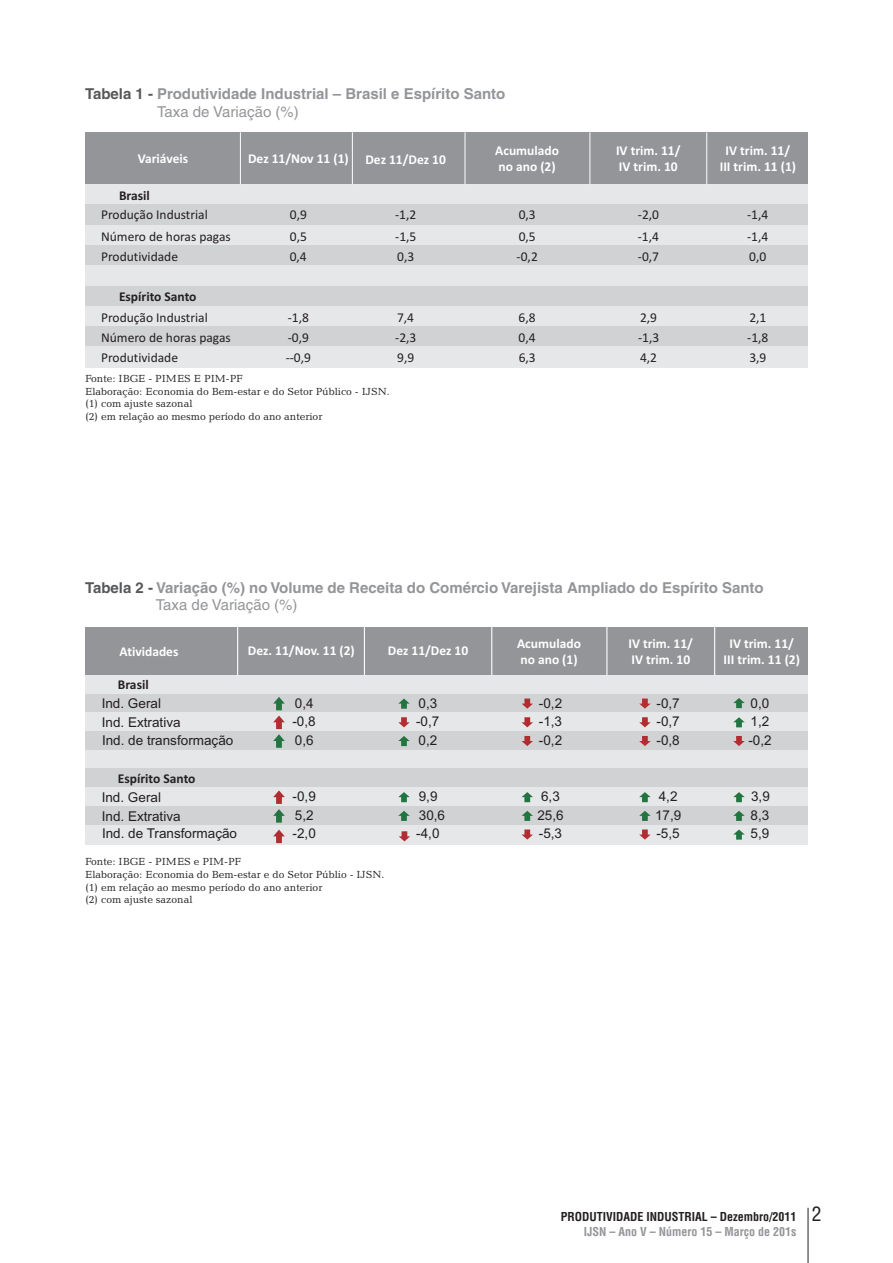
<style>
.page{position:relative;width:893px;height:1263px;background:#fff}
.page>*{position:absolute;margin:0;border:0;box-sizing:border-box;transform-origin:0 0}
.t1{font:700 15px/17.4px "Helvetica LT";color:#939598}
.t2{font:13.5px "Calibri";color:#231f20}
.t3{font:700 13.5px/16.5px "Calibri";color:#fff}
.t4{font:13.5px/18.8px "Arial";color:#231f20}
.t5{font:700 13.5px "Calibri";color:#231f20}
.t6{font:700 condensed 12px "Helvetica LT";color:#231f20}
.t7{font:700 condensed 12px "Helvetica LT";color:#939598}
.t8{font:10.5px/12.6px "Candida BT";color:#231f20}
.s1{color:#57585a}
.s2{font-weight:400}
.s3{font-weight:400;font-size:19.5px}
</style>
<div class="page">
<hr style="left:808px;top:1208px;width:1px;height:55px;background:#231f20">
<div style="left:85px;top:132px;width:723px;height:53px;background:#939598"></div>
<div style="left:85px;top:184px;width:723px;height:22px;background:#e6e7e9"></div>
<div style="left:85px;top:205px;width:723px;height:21px;background:#d1d2d4"></div>
<div style="left:85px;top:225px;width:723px;height:21px;background:#e6e7e9"></div>
<div style="left:85px;top:245px;width:723px;height:22px;background:#d1d2d4"></div>
<div style="left:85px;top:266px;width:723px;height:21px;background:#e6e7e9"></div>
<div style="left:85px;top:286px;width:723px;height:21px;background:#d1d2d4"></div>
<div style="left:85px;top:306px;width:723px;height:21px;background:#e6e7e9"></div>
<div style="left:85px;top:326px;width:723px;height:22px;background:#d1d2d4"></div>
<div style="left:85px;top:347px;width:723px;height:21px;background:#e6e7e9"></div>
<hr style="left:589px;top:132px;width:1px;height:52px;background:#fff">
<hr style="left:706px;top:132px;width:1px;height:52px;background:#fff">
<hr style="left:465px;top:132px;width:1px;height:52px;background:#fff">
<hr style="left:352px;top:132px;width:1px;height:52px;background:#fff">
<hr style="left:240px;top:132px;width:1px;height:52px;background:#fff">
<div style="left:85px;top:627px;width:723px;height:49px;background:#939598"></div>
<div style="left:85px;top:675px;width:723px;height:20px;background:#e6e7e9"></div>
<div style="left:85px;top:694px;width:723px;height:19px;background:#d1d2d4"></div>
<div style="left:85px;top:712px;width:723px;height:20px;background:#e6e7e9"></div>
<div style="left:85px;top:731px;width:723px;height:20px;background:#d1d2d4"></div>
<div style="left:85px;top:750px;width:723px;height:19px;background:#e6e7e9"></div>
<div style="left:85px;top:769px;width:723px;height:19px;background:#d1d2d4"></div>
<div style="left:85px;top:787px;width:723px;height:20px;background:#e6e7e9"></div>
<div style="left:85px;top:806px;width:723px;height:20px;background:#d1d2d4"></div>
<div style="left:85px;top:825px;width:723px;height:19px;background:#e6e7e9"></div>
<hr style="left:606px;top:627px;width:1px;height:48px;background:#fff">
<hr style="left:714px;top:627px;width:1px;height:48px;background:#fff">
<hr style="left:491px;top:627px;width:1px;height:48px;background:#fff">
<hr style="left:364px;top:627px;width:1px;height:48px;background:#fff">
<hr style="left:237px;top:627px;width:1px;height:48px;background:#fff">
<svg style="left:522px;top:717px;width:11px;height:10px"></svg>
<svg style="left:522px;top:736px;width:11px;height:10px"></svg>
<svg style="left:522px;top:829px;width:11px;height:11px"></svg>
<svg style="left:522px;top:698px;width:11px;height:11px"></svg>
<svg style="left:522px;top:792px;width:11px;height:10px"></svg>
<svg style="left:522px;top:811px;width:11px;height:10px"></svg>
<svg style="left:639px;top:717px;width:12px;height:10px"></svg>
<svg style="left:639px;top:736px;width:12px;height:10px"></svg>
<svg style="left:639px;top:829px;width:12px;height:11px"></svg>
<svg style="left:639px;top:698px;width:12px;height:11px"></svg>
<svg style="left:639px;top:792px;width:12px;height:10px"></svg>
<svg style="left:639px;top:811px;width:12px;height:10px"></svg>
<svg style="left:733px;top:736px;width:12px;height:10px"></svg>
<svg style="left:733px;top:792px;width:12px;height:10px"></svg>
<svg style="left:733px;top:698px;width:12px;height:10px"></svg>
<svg style="left:733px;top:717px;width:12px;height:10px"></svg>
<svg style="left:733px;top:811px;width:12px;height:10px"></svg>
<svg style="left:733px;top:829px;width:12px;height:11px"></svg>
<svg style="left:273px;top:829px;width:12px;height:14px"></svg>
<svg style="left:273px;top:697px;width:12px;height:51px"></svg>
<svg style="left:273px;top:790px;width:12px;height:33px"></svg>
<svg style="left:399px;top:831px;width:11px;height:10px"></svg>
<svg style="left:398px;top:717px;width:12px;height:10px"></svg>
<svg style="left:398px;top:792px;width:12px;height:10px"></svg>
<svg style="left:398px;top:811px;width:12px;height:10px"></svg>
<svg style="left:398px;top:698px;width:12px;height:11px"></svg>
<svg style="left:398px;top:736px;width:12px;height:10px"></svg>
<h1 class="t1" style="left:157px;top:87px;width:350px;text-indent:-72px"><span class="s1">Tabela 1 -</span> Produtividade Industrial – Brasil e Espírito Santo<br><span class="s2">Taxa de Variação (%)</span></h1>
<p class="t3" style="left:138px;top:152px;width:52px">Variáveis</p>
<p class="t3" style="left:248px;top:152px;width:199px">Dez 11/Nov 11 (1) Dez 11/Dez 10</p>
<p class="t3" style="left:495px;top:143px;width:65px">Acumulado no ano (2)</p>
<p class="t3" style="left:616px;top:143px;width:66px">IV trim. 11/<br>IV trim. 10</p>
<p class="t3" style="left:720px;top:143px;width:78px;text-align:center">IV trim. 11/<br>III trim. 11 (1)</p>
<p class="t5" style="left:119px;top:190px;width:32px">Brasil</p>
<p class="t2" style="left:101px;top:209px;width:108px">Produção Industrial</p>
<p class="t2" style="left:290px;top:209px;width:19px">0,9</p>
<p class="t2" style="left:395px;top:209px;width:23px">-1,2</p>
<p class="t2" style="left:638px;top:209px;width:23px">-2,0</p>
<p class="t2" style="left:747px;top:209px;width:23px">-1,4</p>
<p class="t2" style="left:101px;top:230px;width:131px">Número de horas pagas</p>
<p class="t2" style="left:290px;top:230px;width:19px">0,5</p>
<p class="t2" style="left:519px;top:230px;width:19px">0,5</p>
<p class="t2" style="left:519px;top:209px;width:19px">0,3</p>
<p class="t2" style="left:395px;top:230px;width:23px">-1,5</p>
<p class="t2" style="left:638px;top:230px;width:23px">-1,4</p>
<p class="t2" style="left:747px;top:230px;width:23px">-1,4</p>
<p class="t2" style="left:101px;top:251px;width:78px">Produtividade</p>
<p class="t2" style="left:290px;top:251px;width:19px">0,4</p>
<p class="t2" style="left:397px;top:251px;width:19px">0,3</p>
<p class="t2" style="left:517px;top:251px;width:23px">-0,2</p>
<p class="t2" style="left:638px;top:251px;width:23px">-0,7</p>
<p class="t2" style="left:749px;top:251px;width:19px">0,0</p>
<p class="t5" style="left:119px;top:291px;width:79px">Espírito Santo</p>
<p class="t2" style="left:101px;top:312px;width:108px">Produção Industrial</p>
<p class="t2" style="left:288px;top:312px;width:23px">-1,8</p>
<p class="t2" style="left:397px;top:312px;width:19px">7,4</p>
<p class="t2" style="left:519px;top:312px;width:19px">6,8</p>
<p class="t2" style="left:640px;top:312px;width:19px">2,9</p>
<p class="t2" style="left:749px;top:312px;width:19px">2,1</p>
<p class="t2" style="left:101px;top:332px;width:131px">Número de horas pagas</p>
<p class="t2" style="left:288px;top:332px;width:23px">-0,9</p>
<p class="t2" style="left:395px;top:332px;width:23px">-2,3</p>
<p class="t2" style="left:518px;top:332px;width:19px">0,4</p>
<p class="t2" style="left:638px;top:332px;width:23px">-1,3</p>
<p class="t2" style="left:747px;top:332px;width:23px">-1,8</p>
<p class="t2" style="left:101px;top:352px;width:78px">Produtividade</p>
<p class="t2" style="left:286px;top:352px;width:27px">--0,9</p>
<p class="t2" style="left:397px;top:352px;width:19px">9,9</p>
<p class="t2" style="left:519px;top:352px;width:19px">6,3</p>
<p class="t2" style="left:640px;top:352px;width:19px">4,2</p>
<p class="t2" style="left:749px;top:352px;width:19px">3,9</p>
<p class="t8" style="left:85px;top:373px;width:306px">Fonte: IBGE - PIMES E PIM-PF<br>Elaboração: Economia do Bem-estar e do Setor Público - IJSN. (1) com ajuste sazonal<br>(2) em relação ao mesmo período do ano anterior</p>
<h1 class="t1" style="left:156px;top:580px;width:609px;text-indent:-71px"><span class="s1">Tabela 2 -</span> Variação (%) no Volume de Receita do Comércio Varejista Ampliado do Espírito Santo<br><span class="s2">Taxa de Variação (%)</span></h1>
<p class="t3" style="left:120px;top:644px;width:60px">Atividades</p>
<p class="t3" style="left:248px;top:643px;width:108px">Dez. 11/Nov. 11 (2)</p>
<p class="t3" style="left:388px;top:643px;width:82px">Dez 11/Dez 10</p>
<p class="t5" style="left:118px;top:679px;width:32px">Brasil</p>
<p class="t4" style="left:102px;top:696px;width:133px;line-height:18.1px">Ind. Geral<br>Ind. Extrativa<br>Ind. de transformação</p>
<p class="t5" style="left:118px;top:773px;width:79px">Espírito Santo</p>
<p class="t4" style="left:102px;top:789px;width:137px;line-height:18.1px">Ind. Geral<br>Ind. Extrativa<br>Ind. de Transformação</p>
<p class="t4" style="left:292px;top:695px;width:25px">0,4 -0,8<br>0,6</p>
<p class="t4" style="left:293px;top:788px;width:25px">-0,9<br>5,2 -2,0</p>
<p class="t8" style="left:85px;top:856px;width:301px">Fonte: IBGE - PIMES e PIM-PF<br>Elaboração: Economia do Bem-estar e do Setor Públio - IJSN. (1) em relação ao mesmo período do ano anterior<br>(2) com ajuste sazonal</p>
<p class="t4" style="left:416px;top:695px;width:25px">0,3 -0,7<br>0,2</p>
<p class="t4" style="left:416px;top:788px;width:30px">9,9<br>30,6 -4,0</p>
<p class="t3" style="left:517px;top:636px;width:65px">Acumulado no ano (1)</p>
<p class="t4" style="left:539px;top:695px;width:25px;text-align:justify">-0,2 -1,3 -0,2</p>
<p class="t4" style="left:537px;top:788px;width:28px">6,3<br>25,6 -5,3</p>
<p class="t3" style="left:628px;top:636px;width:66px">IV trim. 11/<br>IV trim. 10</p>
<p class="t3" style="left:724px;top:636px;width:78px;text-align:center">IV trim. 11/<br>III trim. 11 (2)</p>
<p class="t4" style="left:656px;top:695px;width:25px;text-align:justify">-0,7 -0,7 -0,8</p>
<p class="t4" style="left:655px;top:788px;width:28px">4,2<br>17,9 -5,5</p>
<p class="t4" style="left:748px;top:695px;width:25px">0,0<br>1,2 -0,2</p>
<p class="t4" style="left:750px;top:788px;width:21px;text-align:justify">3,9<br>8,3<br>5,9</p>
<p class="t6" style="left:561px;top:1211px;width:262px">PRODUTIVIDADE INDUSTRIAL – Dezembro/2011 <span class="s3">2</span></p>
<p class="t7" style="left:584px;top:1227px;width:214px">IJSN – Ano V – Número 15 – Março de 201s</p>
</div>
